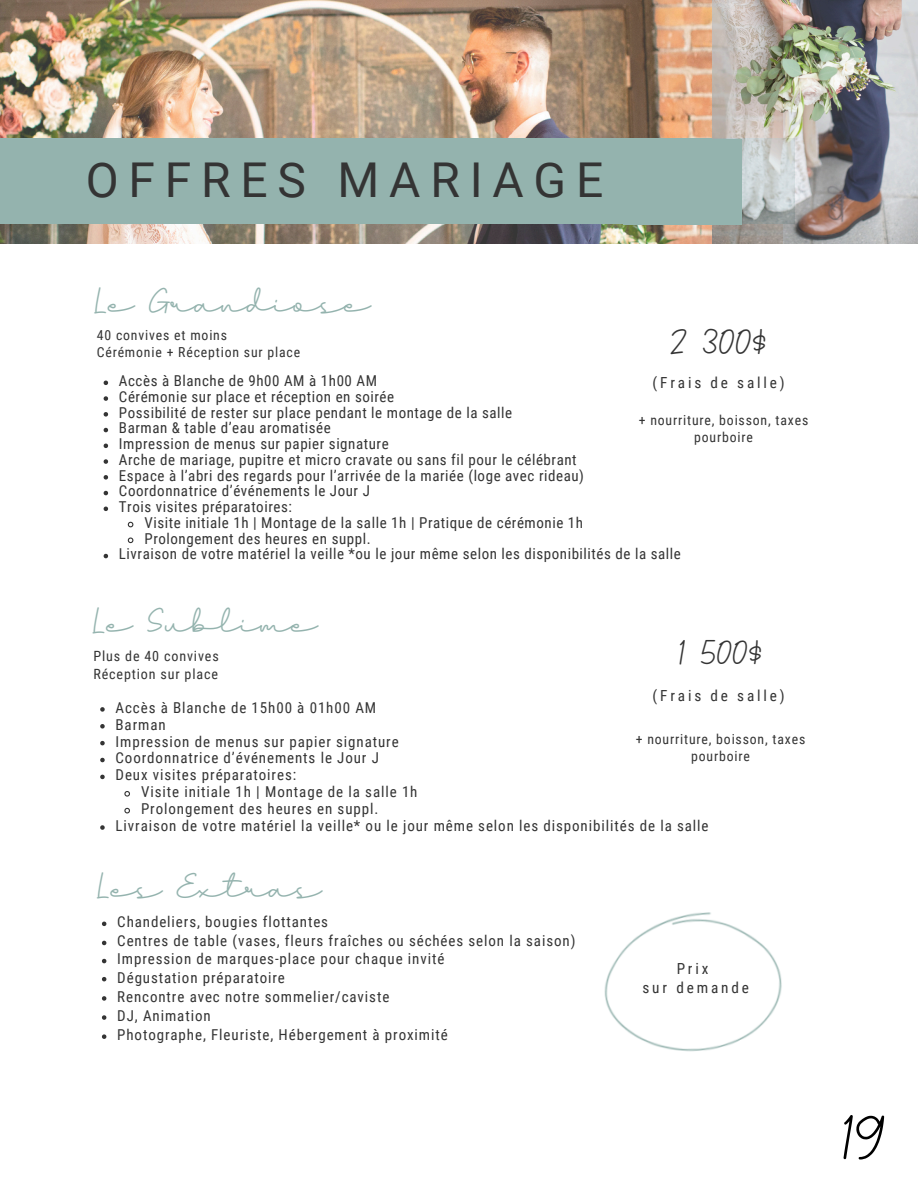
<style>
.page{position:relative;width:918px;height:1188px;background:#fff}
.page>*{position:absolute;margin:0;border:0;box-sizing:border-box;transform-origin:0 0}
.t1{font:73.65px "alagambe";color:#000}
.t2{font:48px "Roboto";letter-spacing:.205em;color:#343434}
.t3{font:42.9px "alagambe";color:#343434}
.t4{font:41.1px "alagambe";color:#343434}
.t5{font:39.75px "alagambe";color:#94b3ae}
.t6{font:15.3px "Roboto Condensed";letter-spacing:.185em;color:#343434}
.t7{font:15px "Roboto Condensed";letter-spacing:.06em;color:#343434}
.t8{font:15px "Roboto Condensed";letter-spacing:.035em;color:#343434}
.t9{font:15px "Roboto Condensed";letter-spacing:.04em;color:#343434}
.t10{font:14.1px "Roboto Condensed";letter-spacing:.06em;color:#343434}
.t11{font:13.8px "Roboto Condensed";letter-spacing:.06em;color:#343434}
</style>
<div class="page">
<img style="left:0;top:0;width:712px;height:243px">
<div style="left:0;top:138px;width:794px;height:86px;background:#94b3ae"></div>
<img style="left:712px;top:0;width:206px;height:243px">
<div style="left:623px;top:139px;width:119px;height:85px;background:#94b3ae"></div>
<img style="left:604px;top:912px;width:178px;height:140px">
<svg style="left:100px;top:707px;width:5px;height:5px"></svg>
<svg style="left:100px;top:724px;width:5px;height:5px"></svg>
<svg style="left:100px;top:741px;width:5px;height:4px"></svg>
<svg style="left:100px;top:758px;width:5px;height:4px"></svg>
<svg style="left:100px;top:775px;width:5px;height:4px"></svg>
<svg style="left:124px;top:791px;width:6px;height:6px"></svg>
<svg style="left:124px;top:807px;width:6px;height:7px"></svg>
<svg style="left:100px;top:825px;width:5px;height:5px"></svg>
<svg style="left:104px;top:381px;width:4px;height:4px"></svg>
<svg style="left:104px;top:396px;width:4px;height:5px"></svg>
<svg style="left:104px;top:412px;width:4px;height:5px"></svg>
<svg style="left:104px;top:428px;width:4px;height:4px"></svg>
<svg style="left:104px;top:444px;width:4px;height:4px"></svg>
<svg style="left:104px;top:459px;width:4px;height:5px"></svg>
<svg style="left:104px;top:475px;width:4px;height:5px"></svg>
<svg style="left:104px;top:491px;width:4px;height:4px"></svg>
<svg style="left:104px;top:507px;width:4px;height:4px"></svg>
<svg style="left:127px;top:521px;width:7px;height:7px"></svg>
<svg style="left:127px;top:537px;width:7px;height:7px"></svg>
<svg style="left:104px;top:554px;width:4px;height:4px"></svg>
<svg style="left:102px;top:922px;width:4px;height:4px"></svg>
<svg style="left:102px;top:941px;width:4px;height:4px"></svg>
<svg style="left:102px;top:959px;width:4px;height:4px"></svg>
<svg style="left:102px;top:977px;width:4px;height:4px"></svg>
<svg style="left:102px;top:996px;width:4px;height:5px"></svg>
<svg style="left:102px;top:1015px;width:4px;height:5px"></svg>
<svg style="left:102px;top:1034px;width:4px;height:5px"></svg>
<p class="t2" style="left:86px;top:153px;width:519px">OFFRES MARIAGE</p>
<h2 class="t5" style="left:93px;top:285px;width:279px">Le Grandiose</h2>
<p class="t11" style="left:97px;top:328px;width:132px">40 convives et moins</p>
<p class="t11" style="left:97px;top:345px;width:205px">Cérémonie + Réception sur place</p>
<p class="t3" style="left:670px;top:327px;width:98px">2 300$</p>
<p class="t9" style="left:119px;top:372px;width:260px">Accès à Blanche de 9h00 AM à 1h00 AM</p>
<p class="t8" style="left:119px;top:388px;width:277px">Cérémonie sur place et réception en soirée</p>
<p class="t8" style="left:119px;top:404px;width:395px">Possibilité de rester sur place pendant le montage de la salle</p>
<p class="t8" style="left:119px;top:420px;width:213px">Barman &amp; table d’eau aromatisée</p>
<p class="t8" style="left:119px;top:435px;width:271px">Impression de menus sur papier signature</p>
<p class="t8" style="left:119px;top:451px;width:459px">Arche de mariage, pupitre et micro cravate ou sans fil pour le célébrant</p>
<p class="t8" style="left:119px;top:467px;width:467px">Espace à l’abri des regards pour l’arrivée de la mariée (loge avec rideau)</p>
<p class="t8" style="left:119px;top:483px;width:253px">Coordonnatrice d’événements le Jour J</p>
<p class="t8" style="left:119px;top:498px;width:174px">Trois visites préparatoires:</p>
<p class="t8" style="left:144px;top:514px;width:440px">Visite initiale 1h | Montage de la salle 1h | Pratique de cérémonie 1h</p>
<h2 class="t8" style="left:144px;top:530px;width:228px">Prolongement des heures en suppl.</h2>
<h2 class="t8" style="left:119px;top:546px;width:563px">Livraison de votre matériel la veille *ou le jour même selon les disponibilités de la salle</h2>
<p class="t6" style="left:653px;top:374px;width:134px">(Frais de salle)</p>
<p class="t11" style="left:639px;top:413px;width:171px">+ nourriture, boisson, taxes</p>
<p class="t11" style="left:694px;top:430px;width:60px">pourboire</p>
<p class="t5" style="left:92px;top:605px;width:227px">Le Sublime</p>
<p class="t10" style="left:93px;top:647px;width:127px">Plus de 40 convives</p>
<p class="t10" style="left:93px;top:665px;width:126px">Réception sur place</p>
<p class="t4" style="left:679px;top:638px;width:85px">1 500$</p>
<p class="t6" style="left:653px;top:686px;width:134px">(Frais de salle)</p>
<h2 class="t7" style="left:116px;top:699px;width:262px">Accès à Blanche de 15h00 à 01h00 AM</h2>
<p class="t7" style="left:116px;top:716px;width:52px">Barman</p>
<p class="t7" style="left:116px;top:733px;width:285px">Impression de menus sur papier signature</p>
<p class="t7" style="left:116px;top:750px;width:265px">Coordonnatrice d’événements le Jour J</p>
<p class="t7" style="left:116px;top:766px;width:182px">Deux visites préparatoires:</p>
<p class="t7" style="left:141px;top:783px;width:278px">Visite initiale 1h | Montage de la salle 1h</p>
<p class="t7" style="left:141px;top:800px;width:239px">Prolongement des heures en suppl.</p>
<p class="t7" style="left:116px;top:817px;width:595px">Livraison de votre matériel la veille* ou le jour même selon les disponibilités de la salle</p>
<p class="t11" style="left:636px;top:731px;width:171px">+ nourriture, boisson, taxes</p>
<p class="t11" style="left:691px;top:748px;width:60px">pourboire</p>
<p class="t5" style="left:96px;top:871px;width:227px">Les Extras</p>
<p class="t7" style="left:117px;top:913px;width:212px">Chandeliers, bougies flottantes</p>
<p class="t7" style="left:117px;top:932px;width:460px">Centres de table (vases, fleurs fraîches ou séchées selon la saison)</p>
<p class="t7" style="left:117px;top:951px;width:329px">Impression de marques-place pour chaque invité</p>
<p class="t7" style="left:117px;top:969px;width:169px">Dégustation préparatoire</p>
<p class="t7" style="left:117px;top:988px;width:274px">Rencontre avec notre sommelier/caviste</p>
<p class="t7" style="left:117px;top:1007px;width:95px">DJ, Animation</p>
<p class="t7" style="left:117px;top:1026px;width:332px">Photographe, Fleuriste, Hébergement à proximité</p>
<p class="t6" style="left:677px;top:960px;width:33px">Prix</p>
<p class="t6" style="left:643px;top:979px;width:108px">sur demande</p>
<h1 class="t1" style="left:842px;top:1111px;width:45px">19</h1>
</div>
